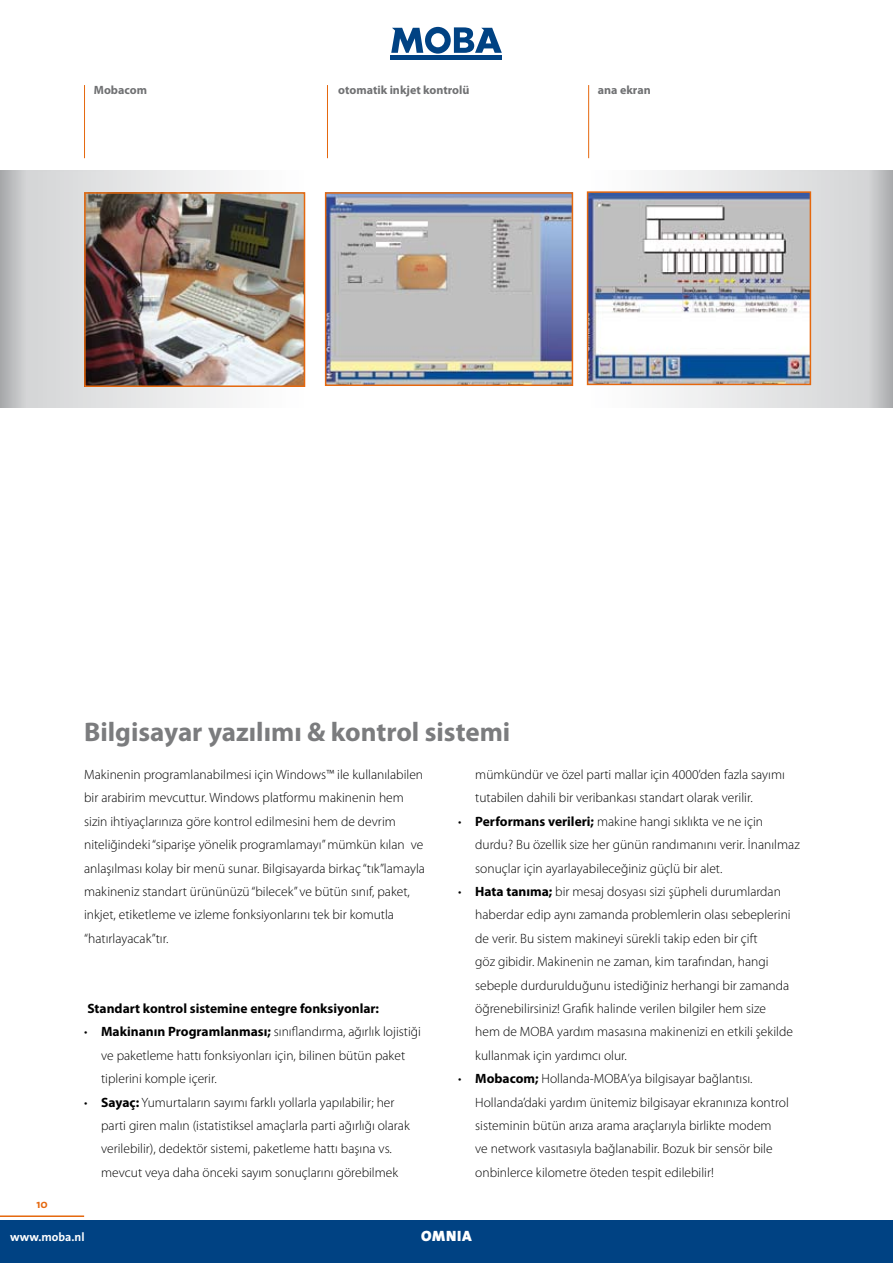
<style>
.page{position:relative;width:893px;height:1263px;background:#fff}
.page>*{position:absolute;margin:0;border:0;box-sizing:border-box;transform-origin:0 0}
.t1{font:700 27px "Myriad Pro";color:#7b7c7e}
.t2{font:15px "The Sans Black Caps";letter-spacing:.05em;color:#fff}
.t3{font:300 13.5px/23.4px "Myriad Pro";color:#000}
.t4{font:700 13.5px "Myriad Pro";color:#000}
.t5{font:700 12px "Myriad Pro";color:#707173}
.t6{font:700 12px "The Sans";color:#fff}
.t7{font:700 12px "The Sans";color:#e5680e}
.s1{font-weight:700}
</style>
<div class="page">
<div style="left:391px;top:55px;width:111px;height:5px;background:#004283"></div>
<svg style="left:391px;top:27px;width:111px;height:27px"></svg>
<div style="left:0;top:1220px;width:893px;height:43px;background:#004283"></div>
<hr style="left:0;top:1215px;width:84px;height:2px;background:#e5680e">
<img style="left:328px;top:195px;width:242px;height:188px">
<div style="left:325px;top:192px;width:248px;height:194px;border:2px solid #e5680e"></div>
<img style="left:590px;top:194px;width:218px;height:188px">
<div style="left:587px;top:191px;width:224px;height:194px;border:2px solid #e5680e"></div>
<img style="left:87px;top:195px;width:215px;height:189px">
<div style="left:84px;top:192px;width:221px;height:195px;border:2px solid #e5680e"></div>
<hr style="left:327px;top:85px;width:1px;height:73px;background:#e5680e">
<hr style="left:588px;top:85px;width:1px;height:73px;background:#e5680e">
<hr style="left:84px;top:85px;width:1px;height:73px;background:#e5680e">
<p class="t5" style="left:94px;top:82px;width:55px">Mobacom</p>
<p class="t5" style="left:338px;top:82px;width:133px">otomatik inkjet kontrolü</p>
<p class="t5" style="left:598px;top:82px;width:54px">ana ekran</p>
<h1 class="t1" style="left:84px;top:714px;width:428px">Bilgisayar yazılımı &amp; kontrol sistemi</h1>
<p class="t7" style="left:36px;top:1194px;width:13px">10</p>
<p class="t3" style="left:84px;top:763px;width:342px">Makinenin programlanabilmesi için Windows™ ile kullanılabilen bir arabirim mevcuttur. Windows platformu makinenin hem sizin ihtiyaçlarınıza göre kontrol edilmesini hem de devrim niteliğindeki “siparişe yönelik programlamayı” mümkün kılan ve anlaşılması kolay bir menü sunar. Bilgisayarda birkaç “tık”lamayla makineniz standart ürününüzü “bilecek” ve bütün sınıf, paket, inkjet, etiketleme ve izleme fonksiyonlarını tek bir komutla “hatırlayacak”tır.</p>
<p class="t4" style="left:87px;top:999px;width:293px">Standart kontrol sistemine entegre fonksiyonlar:</p>
<p class="t3" style="left:101px;top:1020px;width:321px;text-indent:-17px">• <span class="s1">Makinanın Programlanması;</span> sınıflandırma, ağırlık lojistiği ve paketleme hattı fonksiyonları için, bilinen bütün paket tiplerini komple içerir.</p>
<p class="t3" style="left:101px;top:1090px;width:310px;text-indent:-17px">• <span class="s1">Sayaç:</span> Yumurtaların sayımı farklı yollarla yapılabilir; her parti giren malın (istatistiksel amaçlarla parti ağırlığı olarak verilebilir), dedektör sistemi, paketleme hattı başına vs. mevcut veya daha önceki sayım sonuçlarını görebilmek</p>
<p class="t3" style="left:475px;top:763px;width:311px">mümkündür ve özel parti mallar için 4000’den fazla sayımı tutabilen dahili bir veribankası standart olarak verilir.</p>
<p class="t3" style="left:475px;top:809px;width:326px;text-indent:-17px">• <span class="s1">Performans verileri;</span> makine hangi sıklıkta ve ne için durdu? Bu özellik size her günün randımanını verir. İnanılmaz sonuçlar için ayarlayabileceğiniz güçlü bir alet.</p>
<p class="t3" style="left:475px;top:880px;width:319px;text-indent:-17px">• <span class="s1">Hata tanıma;</span> bir mesaj dosyası sizi şüpheli durumlardan haberdar edip aynı zamanda problemlerin olası sebeplerini de verir. Bu sistem makineyi sürekli takip eden bir çift<br>göz gibidir. Makinenin ne zaman, kim tarafından, hangi sebeple durdurulduğunu istediğiniz herhangi bir zamanda öğrenebilirsiniz! Grafik halinde verilen bilgiler hem size hem de MOBA yardım masasına makinenizi en etkili şekilde kullanmak için yardımcı olur.</p>
<p class="t3" style="left:475px;top:1067px;width:315px;text-indent:-17px">• <span class="s1">Mobacom;</span> Hollanda-MOBA’ya bilgisayar bağlantısı.<br>Hollanda’daki yardım ünitemiz bilgisayar ekranınıza kontrol sisteminin bütün arıza arama araçlarıyla birlikte modem<br>ve network vasıtasıyla bağlanabilir. Bozuk bir sensör bile onbinlerce kilometre öteden tespit edilebilir!</p>
<p class="t6" style="left:10px;top:1227px;width:76px">www.moba.nl</p>
<p class="t2" style="left:421px;top:1223px;width:52px">OMNIA</p>
</div>
